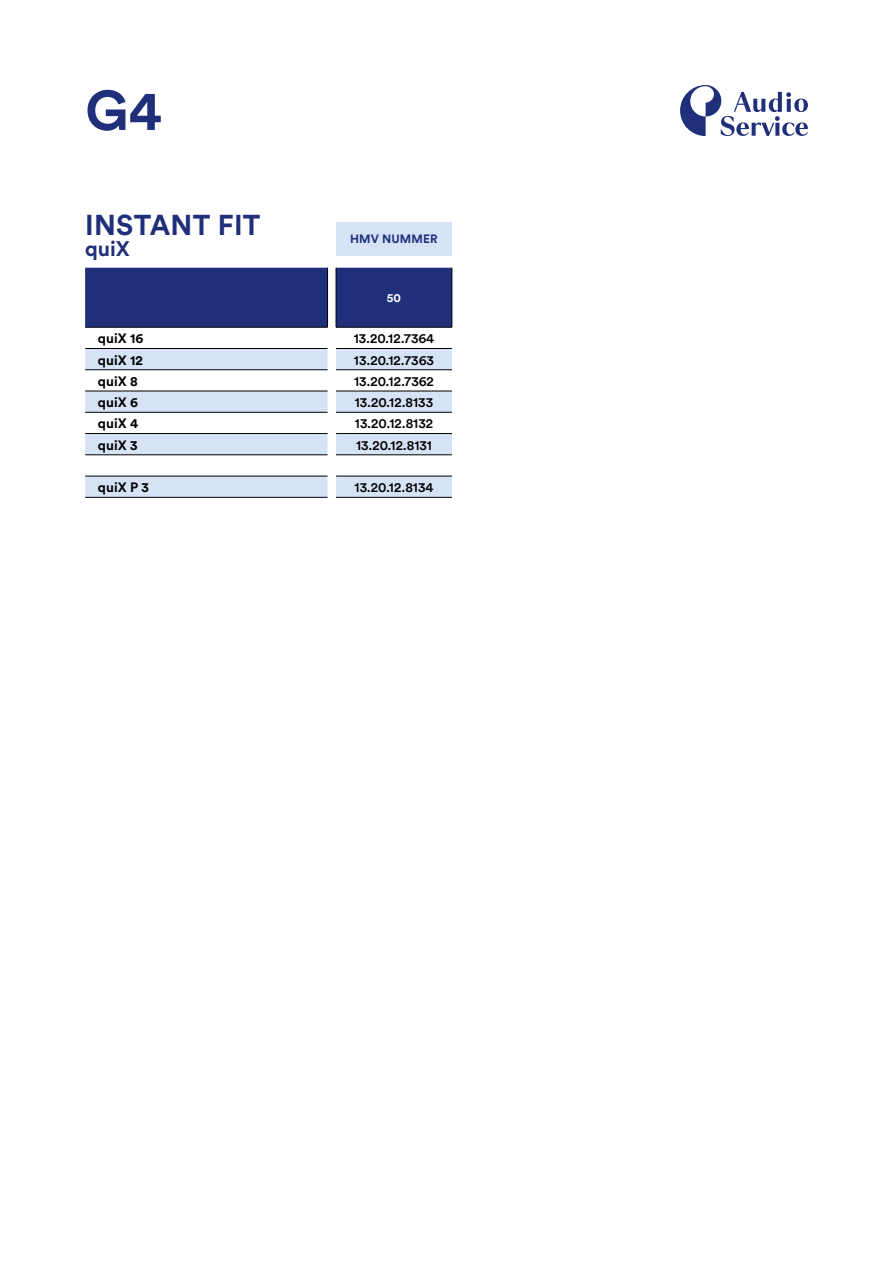
<style>
.page{position:relative;width:893px;height:1263px;background:#fff}
.page>*{position:absolute;margin:0;border:0;box-sizing:border-box;transform-origin:0 0}
.t1{font:700 55.5px "Circular Pro";color:#1f2f79}
.t2{font:700 28.5px "Circular Pro";letter-spacing:.01em;color:#1f2f79}
.t3{font:700 21px "Circular Pro";color:#1f2f79}
.t4{font:500 13.5px "Circular Pro";letter-spacing:.005em;color:#000}
.t5{font:700 13.5px "Circular Pro";color:#000}
.t6{font:700 12px "Circular Pro";letter-spacing:.01em;color:#1f2f79}
.t7{font:700 12px "Circular Pro";color:#fff}
</style>
<div class="page">
<div style="left:85px;top:268px;width:367px;height:59px;background:#1f2f79"></div>
<div style="left:85px;top:349px;width:367px;height:20px;background:#d6e3f6"></div>
<svg style="left:85px;top:392px;width:367px;height:105px"></svg>
<hr style="left:327px;top:268px;width:1px;height:59px;background:#000">
<hr style="left:336px;top:268px;width:1px;height:59px;background:#000">
<hr style="left:452px;top:268px;width:1px;height:59px;background:#000">
<hr style="left:85px;top:327px;width:243px;height:1px;background:#000">
<hr style="left:85px;top:348px;width:243px;height:1px;background:#000">
<hr style="left:85px;top:369px;width:243px;height:1px;background:#000">
<hr style="left:85px;top:454px;width:243px;height:1px;background:#000">
<hr style="left:85px;top:476px;width:243px;height:1px;background:#000">
<hr style="left:85px;top:497px;width:243px;height:1px;background:#000">
<hr style="left:336px;top:327px;width:116px;height:1px;background:#000">
<hr style="left:336px;top:348px;width:116px;height:1px;background:#000">
<hr style="left:336px;top:369px;width:116px;height:1px;background:#000">
<hr style="left:336px;top:454px;width:116px;height:1px;background:#000">
<hr style="left:336px;top:476px;width:116px;height:1px;background:#000">
<hr style="left:336px;top:497px;width:116px;height:1px;background:#000">
<hr style="left:85px;top:391px;width:243px;height:1px;background:#000">
<hr style="left:85px;top:433px;width:243px;height:1px;background:#000">
<hr style="left:85px;top:412px;width:243px;height:1px;background:#000">
<hr style="left:336px;top:391px;width:116px;height:1px;background:#000">
<hr style="left:336px;top:433px;width:116px;height:1px;background:#000">
<hr style="left:336px;top:412px;width:116px;height:1px;background:#000">
<div style="left:336px;top:222px;width:116px;height:34px;background:#d6e3f6"></div>
<svg style="left:680px;top:85px;width:128px;height:51px"></svg>
<h1 class="t1" style="left:85px;top:72px;width:78px">G4</h1>
<h2 class="t2" style="left:85px;top:205px;width:177px">INSTANT FIT</h2>
<h3 class="t3" style="left:85px;top:234px;width:46px">quiX</h3>
<p class="t6" style="left:350px;top:230px;width:89px">HMV NUMMER</p>
<p class="t7" style="left:387px;top:290px;width:16px">50</p>
<p class="t5" style="left:98px;top:329px;width:47px">quiX 16</p>
<p class="t4" style="left:354px;top:329px;width:82px">13.20.12.7364</p>
<p class="t5" style="left:98px;top:351px;width:47px">quiX 12</p>
<p class="t4" style="left:354px;top:351px;width:82px">13.20.12.7363</p>
<p class="t5" style="left:98px;top:372px;width:41px">quiX 8</p>
<p class="t4" style="left:354px;top:372px;width:81px">13.20.12.7362</p>
<p class="t5" style="left:98px;top:393px;width:42px">quiX 6</p>
<p class="t4" style="left:355px;top:393px;width:80px">13.20.12.8133</p>
<p class="t5" style="left:98px;top:414px;width:42px">quiX 4</p>
<p class="t4" style="left:355px;top:414px;width:80px">13.20.12.8132</p>
<p class="t5" style="left:98px;top:436px;width:41px">quiX 3</p>
<p class="t4" style="left:356px;top:436px;width:77px">13.20.12.8131</p>
<p class="t5" style="left:98px;top:478px;width:53px">quiX P 3</p>
<p class="t4" style="left:354px;top:478px;width:80px">13.20.12.8134</p>
</div>
